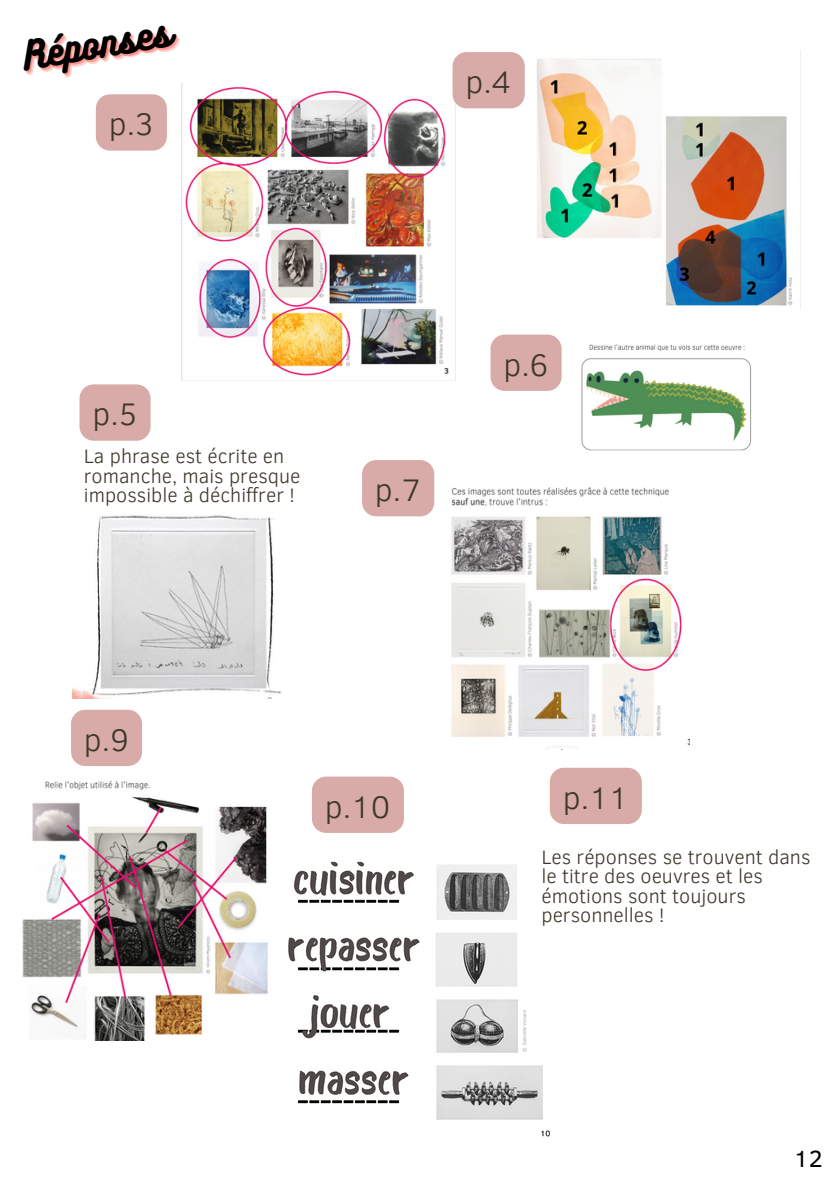
<style>
.page{position:relative;width:839px;height:1191px;background:#fff}
.page>*{position:absolute;margin:0;border:0;box-sizing:border-box;transform-origin:0 0}
.t1{font:35.6px "Bukhari Script";color:#000}
.t2{font:300 32px "Clear Sans";color:#3d372b}
.t3{font:24px "Clear Sans";color:#000}
.t4{font:300 20px/19.6px "Clear Sans";color:#3d372b}
</style>
<div class="page">
<img style="left:181px;top:84px;width:275px;height:296px">
<img style="left:72px;top:515px;width:209px;height:184px">
<img style="left:581px;top:344px;width:170px;height:107px">
<img style="left:424px;top:480px;width:265px;height:270px">
<img style="left:537px;top:58px;width:256px;height:248px">
<img style="left:288px;top:861px;width:262px;height:276px">
<img style="left:23px;top:780px;width:245px;height:261px">
<div style="left:96px;top:94px;width:71px;height:57px;background:#d8aaa8;border-radius:14px"></div>
<div style="left:452px;top:52px;width:72px;height:56px;background:#d8aaa8;border-radius:14px"></div>
<div style="left:79px;top:384px;width:71px;height:57px;background:#d8aaa8;border-radius:14px"></div>
<div style="left:490px;top:335px;width:71px;height:56px;background:#d8aaa8;border-radius:14px"></div>
<div style="left:362px;top:460px;width:72px;height:56px;background:#d8aaa8;border-radius:14px"></div>
<div style="left:71px;top:710px;width:71px;height:56px;background:#d8aaa8;border-radius:14px"></div>
<div style="left:312px;top:777px;width:92px;height:56px;background:#d8aaa8;border-radius:14px"></div>
<div style="left:550px;top:768px;width:91px;height:56px;background:#d8aaa8;border-radius:14px"></div>
<h1 class="t1" style="left:19px;top:34px;width:150px;rotate:-10deg">Réponses</h1>
<h2 class="t2" style="left:109px;top:101px;width:46px">p.3</h2>
<h2 class="t2" style="left:465px;top:59px;width:48px">p.4</h2>
<h2 class="t2" style="left:92px;top:391px;width:46px">p.5</h2>
<p class="t4" style="left:84px;top:446px;width:218px">La phrase est écrite en romanche, mais presque impossible à déchiffrer !</p>
<h2 class="t2" style="left:375px;top:467px;width:48px">p.7</h2>
<h2 class="t2" style="left:503px;top:341px;width:46px">p.6</h2>
<h2 class="t2" style="left:84px;top:716px;width:46px">p.9</h2>
<h2 class="t2" style="left:325px;top:783px;width:67px">p.10</h2>
<h2 class="t2" style="left:562px;top:774px;width:67px">p.11</h2>
<p class="t4" style="left:541px;top:846px;width:270px">Les réponses se trouvent dans le titre des oeuvres et les émotions sont toujours personnelles !</p>
<p class="t3" style="left:794px;top:1141px;width:30px">12</p>
</div>
